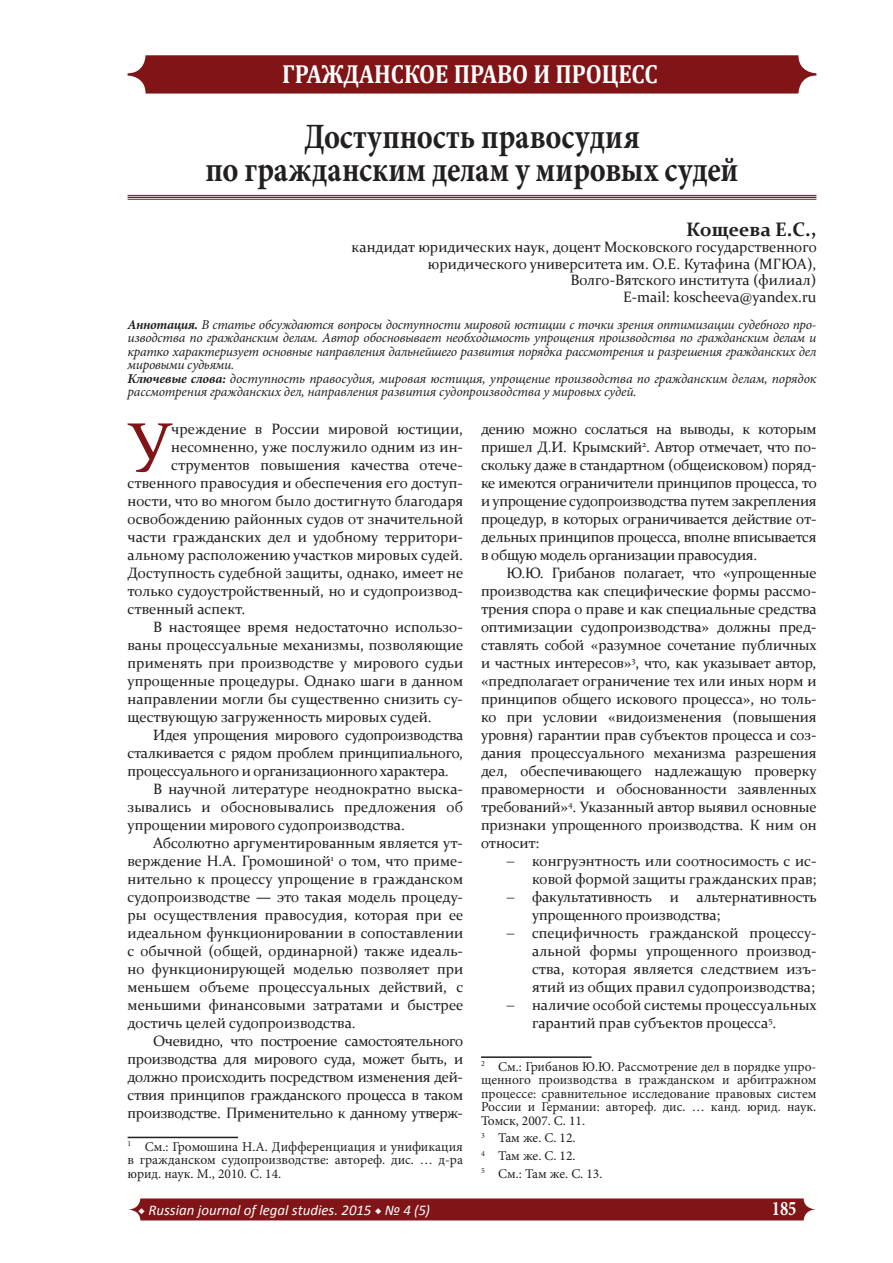
<style>
.page{position:relative;width:893px;height:1263px;background:#fff}
.page>*{position:absolute;margin:0;border:0;box-sizing:border-box;transform-origin:0 0}
.t1{font:67.65px "Constantia";color:#811416}
.Рубрика{font:700 35.7px/33px "Minion Pro";color:#231f20;text-align:center;scale:.86 1}
.t2{font:700 26.25px "Cambria";color:#fff;scale:.88 1}
.t3{font:700 20.7px "Minion Pro";color:#fff;scale:.8 1}
.t4{font:700 19.5px "Constantia";color:#231f20}
.Style36{font:15px/18px "Constantia";color:#231f20;text-align:justify}
.t5{font:italic 14.85px "Calibri";color:#fff}
.t6{font:italic 13.5px/13.5px "Minion Pro";letter-spacing:-.01em;color:#231f20;text-align:justify}
.t7{font:13.5px/13.5px "Minion Pro";color:#231f20;text-align:justify}
.s1{font-weight:700}
.s2{font-family:"Minion Pro";font-weight:700;font-style:normal}
</style>
<div class="page">
<svg style="left:128px;top:1198px;width:688px;height:22px;background:#871f21"></svg>
<div style="left:128px;top:55px;width:688px;height:39px;background:#811416;border-radius:18px"></div>
<hr style="left:128px;top:199px;width:688px;height:1px;background:#811416">
<hr style="left:128px;top:197px;width:688px;height:1px;background:#811416">
<hr style="left:128px;top:195px;width:688px;height:1px;background:#811416">
<hr style="left:128px;top:1137px;width:110px;height:1px;background:#231f20">
<hr style="left:481px;top:1056px;width:111px;height:2px;background:#231f20">
<h3 class="t2" style="left:282px;top:55px;width:428px">ГРАЖДАНСКОЕ ПРАВО И ПРОЦЕСС</h3>
<p class="Рубрика" style="left:206px;top:120px;width:621px">Доступность правосудия<br>по гражданским делам у мировых судей</p>
<p class="t4" style="left:686px;top:215px;width:132px">Кощеева Е.С.,</p>
<p class="Style36" style="left:352px;top:237px;width:467px">кандидат юридических наук, доцент Московского государственного</p>
<p class="Style36" style="left:428px;top:255px;width:390px;line-height:16.5px;text-align:right">юридического университета им. О.Е. Кутафина (МГЮА),<br>Волго-Вятского института (филиал)</p>
<p class="Style36" style="left:623px;top:287px;width:195px">E-mail: koscheeva@yandex.ru</p>
<p class="t6" style="left:128px;top:317px;width:690px"><span class="s1">Аннотация.</span> В статье обсуждаются вопросы доступности мировой юстиции с точки зрения оптимизации судебного про&shy;изводства по гражданским делам. Автор обосновывает необходимость упрощения производства по гражданским делам и кратко характеризует основные направления дальнейшего развития порядка рассмотрения и разрешения гражданских дел мировыми судьями.</p>
<p class="t6" style="left:128px;top:371px;width:690px"><span class="s1">Ключевые слова:</span> доступность правосудия, мировая юстиция, упрощение производства по гражданским делам, порядок рассмотрения гражданских дел, направления развития судопроизводства у мировых судей.</p>
<p class="t1" style="left:128px;top:401px;width:44px">У</p>
<p class="Style36" style="left:171px;top:419px;width:293px">чреждение в России мировой юстиции,</p>
<p class="Style36" style="left:171px;top:437px;width:293px">несомненно, уже послужило одним из ин-</p>
<p class="Style36" style="left:171px;top:455px;width:293px">струментов повышения качества отече-</p>
<p class="Style36" style="left:128px;top:473px;width:337px">ственного правосудия и обеспечения его доступ-</p>
<p class="Style36" style="left:128px;top:491px;width:337px">ности, что во многом было достигнуто благодаря</p>
<p class="Style36" style="left:128px;top:509px;width:337px">освобождению районных судов от значительной</p>
<p class="Style36" style="left:128px;top:527px;width:337px">части гражданских дел и удобному территори-</p>
<p class="Style36" style="left:128px;top:545px;width:337px">альному расположению участков мировых судей.</p>
<p class="Style36" style="left:128px;top:563px;width:337px">Доступность судебной защиты, однако, имеет не</p>
<p class="Style36" style="left:128px;top:581px;width:337px">только судоустройственный, но и судопроизвод-</p>
<p class="Style36" style="left:128px;top:599px;width:119px">ственный аспект.</p>
<p class="Style36" style="left:128px;top:617px;width:337px;text-indent:26px">В настоящее время недостаточно использо&shy;ваны процессуальные механизмы, позволяющие применять при производстве у мирового судьи упрощенные процедуры. Однако шаги в данном направлении могли бы существенно снизить су&shy;ществующую загруженность мировых судей.</p>
<p class="Style36" style="left:128px;top:725px;width:337px;text-indent:26px">Идея упрощения мирового судопроизводства сталкивается с рядом проблем принципиального, процессуального и организационного характера.</p>
<p class="Style36" style="left:128px;top:779px;width:337px;text-indent:26px">В научной литературе неоднократно выска&shy;зывались и обосновывались предложения об упрощении мирового судопроизводства.</p>
<p class="Style36" style="left:128px;top:833px;width:337px;text-indent:26px">Абсолютно аргументированным является ут&shy;верждение Н.А. Громошиной<sup>1</sup> о том, что приме&shy;нительно к процессу упрощение в гражданском судопроизводстве — это такая модель процеду&shy;ры осуществления правосудия, которая при ее идеальном функционировании в сопоставлении с обычной (общей, ординарной) также идеаль&shy;но функционирующей моделью позволяет при меньшем объеме процессуальных действий, с меньшими финансовыми затратами и быстрее достичь целей судопроизводства.</p>
<p class="Style36" style="left:128px;top:1031px;width:337px;text-indent:26px">Очевидно, что построение самостоятельного производства для мирового суда, может быть, и должно происходить посредством изменения дей&shy;ствия принципов гражданского процесса в таком производстве. Применительно к данному утверж-</p>
<p class="t7" style="left:128px;top:1140px;width:337px"><sup>1</sup> См.: Громошина Н.А. Дифференциация и унификация в гражданском судопроизводстве: автореф. дис. … д-ра юрид. наук. М., 2010. С. 14.</p>
<p class="Style36" style="left:481px;top:419px;width:337px">дению можно сослаться на выводы, к которым пришел Д.И. Крымский<sup>2</sup>. Автор отмечает, что по&shy;скольку даже в стандартном (общеисковом) поряд&shy;ке имеются ограничители принципов процесса, то и упрощение судопроизводства путем закрепления процедур, в которых ограничивается действие от&shy;дельных принципов процесса, вполне вписывается в общую модель организации правосудия.</p>
<p class="Style36" style="left:481px;top:563px;width:337px;text-indent:26px">Ю.Ю. Грибанов полагает, что «упрощенные производства как специфические формы рассмо&shy;трения спора о праве и как специальные средства оптимизации судопроизводства» должны пред&shy;ставлять собой «разумное сочетание публичных и частных интересов»<sup>3</sup>, что, как указывает автор, «предполагает ограничение тех или иных норм и принципов общего искового процесса», но толь&shy;ко при условии «видоизменения (повышения уровня) гарантии прав субъектов процесса и соз&shy;дания процессуального механизма разрешения дел, обеспечивающего надлежащую проверку правомерности и обоснованности заявленных требований»<sup>4</sup>. Указанный автор выявил основные признаки упрощенного производства. К ним он относит:</p>
<p class="Style36" style="left:506px;top:851px;width:311px;text-align:right">− конгруэнтность или соотносимость с ис&shy;ковой формой защиты гражданских прав;</p>
<p class="Style36" style="left:532px;top:887px;width:286px;text-indent:-26px">− факультативность и альтернативность упрощенного производства;</p>
<p class="Style36" style="left:532px;top:923px;width:286px;text-indent:-26px">− специфичность гражданской процессу&shy;альной формы упрощенного производ&shy;ства, которая является следствием изъ&shy;ятий из общих правил судопроизводства;</p>
<p class="Style36" style="left:532px;top:995px;width:286px;text-indent:-26px">− наличие особой системы процессуальных гарантий прав субъектов процесса<sup>5</sup>.</p>
<p class="t7" style="left:481px;top:1060px;width:337px"><sup>2</sup> См.: Грибанов Ю.Ю. Рассмотрение дел в порядке упро&shy;щенного производства в гражданском и арбитражном процессе: сравнительное исследование правовых систем России и Германии: автореф. дис. … канд. юрид. наук.<br>Томск, 2007. С. 11.</p>
<p class="t7" style="left:481px;top:1131px;width:96px"><sup>3</sup> Там же. С. 12.</p>
<p class="t7" style="left:481px;top:1149px;width:96px"><sup>4</sup> Там же. С. 12.</p>
<p class="t7" style="left:481px;top:1167px;width:123px"><sup>5</sup> См.: Там же. С. 13.</p>
<p class="t5" style="left:138px;top:1200px;width:293px"><span class="s2">◆</span> Russian journal of legal studies. 2015 <span class="s2">◆</span> № 4 (5)</p>
<h3 class="t3" style="left:772px;top:1194px;width:32px">185</h3>
</div>
